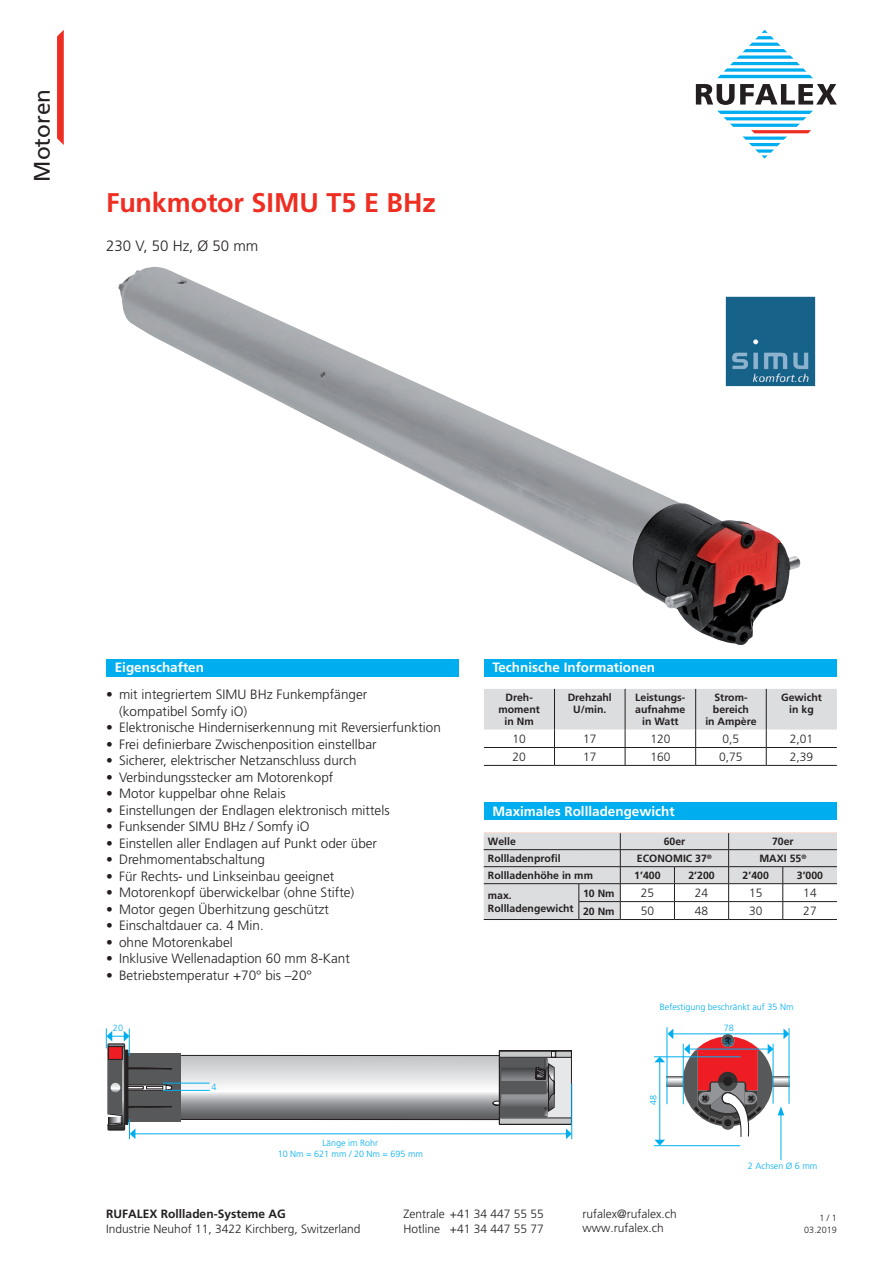
<style>
.page{position:relative;width:893px;height:1263px;background:#fff}
.page>*{position:absolute;margin:0;border:0;box-sizing:border-box;transform-origin:0 0}
.t1{font:700 27px "Frutiger";letter-spacing:-.005em;color:#ee2e22}
.t2{font:23.1px "Frutiger LT Std";letter-spacing:.01em;color:#231f20}
.t3{font:22.5px "Frutiger";color:#231f20}
.t4{font:300 15px "Frutiger";color:#231f20}
.t5{font:300 13.5px/16.5px "Frutiger";color:#231f20}
.t6{font:700 13.5px "Frutiger";color:#fff}
.t7{font:300 12px "Frutiger";color:#231f20}
.t8{font:300 12px/14.2px "Frutiger LT Std";color:#231f20}
.t9{font:700 12px "Frutiger";color:#231f20}
.t10{font:700 10.5px/12px "Frutiger";color:#231f20;text-align:center}
.t11{font:300 9px/10.8px "Frutiger";color:#00aeef;text-align:center}
.t12{font:300 9px/12px "Frutiger";color:#231f20;text-align:right}
</style>
<div class="page">
<svg style="left:666px;top:1076px;width:17px;height:11px"></svg>
<svg style="left:181px;top:1056px;width:311px;height:63px"></svg>
<div style="left:127px;top:1053px;width:54px;height:69px;background:#57585a"></div>
<hr style="left:181px;top:1055px;width:319px;height:1px;background:#231f20">
<hr style="left:181px;top:1119px;width:319px;height:1px;background:#231f20">
<hr style="left:135px;top:1133px;width:432px;height:1px;background:#00aeef">
<svg style="left:492px;top:1050px;width:80px;height:89px"></svg>
<hr style="left:659px;top:1061px;width:1px;height:79px;background:#00aeef">
<svg style="left:654px;top:1140px;width:11px;height:5px"></svg>
<svg style="left:654px;top:1057px;width:11px;height:5px"></svg>
<hr style="left:781px;top:1113px;width:1px;height:47px;background:#00aeef">
<hr style="left:672px;top:1033px;width:112px;height:1px;background:#00aeef">
<svg style="left:668px;top:1029px;width:5px;height:10px"></svg>
<svg style="left:683px;top:1028px;width:106px;height:109px"></svg>
<hr style="left:163px;top:1083px;width:47px;height:1px;background:#00aeef">
<hr style="left:163px;top:1090px;width:47px;height:1px;background:#00aeef">
<svg style="left:106px;top:1028px;width:67px;height:111px"></svg>
<hr style="left:571px;top:1083px;width:1px;height:56px;background:#00aeef">
<hr style="left:683px;top:1044px;width:1px;height:60px;background:#00aeef">
<hr style="left:667px;top:1027px;width:1px;height:77px;background:#00aeef">
<hr style="left:773px;top:1044px;width:1px;height:60px;background:#00aeef">
<hr style="left:789px;top:1028px;width:1px;height:76px;background:#00aeef">
<hr style="left:654px;top:1056px;width:87px;height:1px;background:#00aeef">
<hr style="left:654px;top:1145px;width:86px;height:1px;background:#00aeef">
<img style="left:118px;top:267px;width:682px;height:378px">
<img style="left:727px;top:298px;width:87px;height:87px">
<div style="left:724px;top:295px;width:93px;height:93px;border:2px solid #fff"></div>
<svg style="left:484px;top:689px;width:353px;height:76px"></svg>
<hr style="left:484px;top:765px;width:70px;height:1px;background:#231f20">
<hr style="left:554px;top:765px;width:71px;height:1px;background:#231f20">
<hr style="left:625px;top:765px;width:71px;height:1px;background:#231f20">
<hr style="left:696px;top:765px;width:70px;height:1px;background:#231f20">
<hr style="left:766px;top:765px;width:71px;height:1px;background:#231f20">
<div style="left:106px;top:659px;width:353px;height:17px;background:#00aeef"></div>
<div style="left:484px;top:659px;width:353px;height:17px;background:#00aeef"></div>
<div style="left:484px;top:803px;width:353px;height:17px;background:#00aeef"></div>
<svg style="left:484px;top:833px;width:353px;height:86px"></svg>
<hr style="left:484px;top:919px;width:95px;height:1px;background:#231f20">
<hr style="left:579px;top:919px;width:41px;height:1px;background:#231f20">
<hr style="left:620px;top:919px;width:54px;height:1px;background:#231f20">
<hr style="left:674px;top:919px;width:55px;height:1px;background:#231f20">
<hr style="left:729px;top:919px;width:54px;height:1px;background:#231f20">
<hr style="left:783px;top:919px;width:54px;height:1px;background:#231f20">
<hr style="left:484px;top:832px;width:95px;height:1px;background:#fddecf">
<hr style="left:579px;top:832px;width:41px;height:1px;background:#fddecf">
<hr style="left:620px;top:832px;width:54px;height:1px;background:#fddecf">
<hr style="left:674px;top:832px;width:55px;height:1px;background:#fddecf">
<hr style="left:729px;top:832px;width:54px;height:1px;background:#fddecf">
<hr style="left:783px;top:832px;width:54px;height:1px;background:#fddecf">
<svg style="left:717px;top:30px;width:96px;height:48px"></svg>
<svg style="left:717px;top:111px;width:96px;height:48px"></svg>
<svg style="left:696px;top:84px;width:141px;height:21px"></svg>
<svg style="left:57px;top:30px;width:7px;height:115px"></svg>
<h3 class="t3" style="left:29px;top:182px;width:94px;rotate:-90deg">Motoren</h3>
<h2 class="t2" style="left:47px;top:100px;width:158px;rotate:90deg">ECONOMIC 37</h2>
<h1 class="t1" style="left:106px;top:187px;width:331px">Funkmotor SIMU T5 E BHz</h1>
<p class="t4" style="left:106px;top:237px;width:154px">230 V, 50 Hz, Ø 50 mm</p>
<p class="t6" style="left:115px;top:660px;width:91px">Eigenschaften</p>
<p class="t6" style="left:492px;top:660px;width:164px">Technische Informationen</p>
<p class="t5" style="left:119px;top:686px;width:250px;text-indent:-13px">• mit integriertem SIMU BHz Funkempfänger (kompatibel Somfy iO)</p>
<p class="t5" style="left:106px;top:719px;width:336px">• Elektronische Hinderniserkennung mit Reversierfunktion</p>
<p class="t5" style="left:106px;top:736px;width:272px">• Frei definierbare Zwischenposition einstellbar</p>
<p class="t5" style="left:106px;top:752px;width:252px">• Sicherer, elektrischer Netzanschluss durch</p>
<p class="t5" style="left:106px;top:769px;width:229px">• Verbindungsstecker am Motorenkopf</p>
<p class="t5" style="left:106px;top:785px;width:181px">• Motor kuppelbar ohne Relais</p>
<p class="t5" style="left:106px;top:802px;width:285px">• Einstellungen der Endlagen elektronisch mittels</p>
<p class="t5" style="left:106px;top:818px;width:205px">• Funksender SIMU BHz / Somfy iO</p>
<p class="t5" style="left:106px;top:835px;width:272px">• Einstellen aller Endlagen auf Punkt oder über</p>
<p class="t5" style="left:106px;top:851px;width:160px">• Drehmomentabschaltung</p>
<p class="t5" style="left:106px;top:868px;width:230px">• Für Rechts- und Linkseinbau geeignet</p>
<p class="t5" style="left:106px;top:884px;width:250px">• Motorenkopf überwickelbar (ohne Stifte)</p>
<p class="t5" style="left:106px;top:901px;width:224px">• Motor gegen Überhitzung geschützt</p>
<p class="t5" style="left:106px;top:917px;width:159px">• Einschaltdauer ca. 4 Min.</p>
<p class="t5" style="left:106px;top:934px;width:128px">• ohne Motorenkabel</p>
<p class="t5" style="left:106px;top:950px;width:245px">• Inklusive Wellenadaption 60 mm 8-Kant</p>
<p class="t5" style="left:106px;top:967px;width:207px">• Betriebstemperatur +70° bis –20°</p>
<p class="t11" style="left:113px;top:1022px;width:12px">20</p>
<p class="t11" style="left:212px;top:1081px;width:7px">4</p>
<p class="t11" style="left:278px;top:1138px;width:147px">Länge im Rohr<br>10 Nm = 621 mm / 20 Nm = 695 mm</p>
<p class="t10" style="left:498px;top:691px;width:43px">Dreh&shy;moment in Nm</p>
<p class="t10" style="left:568px;top:691px;width:46px">Drehzahl<br>U/min.</p>
<p class="t10" style="left:635px;top:691px;width:52px">Leistungs&shy;aufnahme in Watt</p>
<p class="t10" style="left:705px;top:691px;width:53px">Strom&shy;bereich<br>in Ampère</p>
<p class="t10" style="left:781px;top:691px;width:42px">Gewicht in kg</p>
<p class="t7" style="left:512px;top:732px;width:15px">10</p>
<p class="t7" style="left:583px;top:732px;width:15px">17</p>
<p class="t7" style="left:650px;top:732px;width:22px">120</p>
<p class="t7" style="left:723px;top:732px;width:18px">0,5</p>
<p class="t7" style="left:790px;top:732px;width:25px">2,01</p>
<p class="t7" style="left:512px;top:750px;width:15px">20</p>
<p class="t7" style="left:583px;top:750px;width:15px">17</p>
<p class="t7" style="left:650px;top:750px;width:22px">160</p>
<p class="t7" style="left:719px;top:750px;width:25px">0,75</p>
<p class="t7" style="left:790px;top:750px;width:25px">2,39</p>
<p class="t6" style="left:492px;top:803px;width:184px">Maximales Rollladengewicht</p>
<p class="t10" style="left:488px;top:835px;width:30px">Welle</p>
<p class="t10" style="left:664px;top:835px;width:23px">60er</p>
<p class="t10" style="left:772px;top:835px;width:23px">70er</p>
<p class="t10" style="left:488px;top:852px;width:74px">Rollladenprofil</p>
<p class="t10" style="left:637px;top:852px;width:77px">ECONOMIC 37<sup>®</sup></p>
<p class="t10" style="left:759px;top:852px;width:49px">MAXI 55<sup>®</sup></p>
<p class="t10" style="left:488px;top:869px;width:107px">Rollladenhöhe in mm</p>
<p class="t10" style="left:634px;top:869px;width:28px">1’400</p>
<p class="t10" style="left:688px;top:869px;width:28px">2’200</p>
<p class="t10" style="left:743px;top:869px;width:28px">2’400</p>
<p class="t10" style="left:797px;top:869px;width:28px">3’000</p>
<p class="t10" style="left:488px;top:889px;width:87px;line-height:12.6px;text-align:left">max.<br>Rollladengewicht</p>
<p class="t10" style="left:583px;top:887px;width:33px">10 Nm</p>
<p class="t7" style="left:641px;top:886px;width:15px">25</p>
<p class="t7" style="left:695px;top:886px;width:15px">24</p>
<p class="t7" style="left:749px;top:886px;width:15px">15</p>
<p class="t7" style="left:803px;top:886px;width:15px">14</p>
<p class="t10" style="left:583px;top:905px;width:33px">20 Nm</p>
<p class="t7" style="left:641px;top:904px;width:15px">50</p>
<p class="t7" style="left:695px;top:904px;width:15px">48</p>
<p class="t7" style="left:749px;top:904px;width:15px">30</p>
<p class="t7" style="left:803px;top:904px;width:15px">27</p>
<p class="t11" style="left:660px;top:1001px;width:135px">Befestigung beschränkt auf 35 Nm</p>
<p class="t11" style="left:724px;top:1022px;width:12px">78</p>
<p class="t11" style="left:648px;top:1105px;width:12px;rotate:-90deg">48</p>
<p class="t11" style="left:724px;top:1037px;width:12px">55</p>
<p class="t11" style="left:748px;top:1160px;width:71px">2 Achsen Ø 6 mm</p>
<p class="t9" style="left:106px;top:1207px;width:181px">RUFALEX Rollladen-Systeme AG</p>
<p class="t7" style="left:403px;top:1207px;width:142px">Zentrale +41 34 447 55 55</p>
<p class="t7" style="left:106px;top:1222px;width:256px">Industrie Neuhof 11, 3422 Kirchberg, Switzerland</p>
<p class="t7" style="left:403px;top:1222px;width:142px">Hotline +41 34 447 55 77</p>
<p class="t8" style="left:583px;top:1207px;width:96px">rufalex@rufalex.ch www.rufalex.ch</p>
<p class="t12" style="left:804px;top:1212px;width:34px">1 / 1<br>03.2019</p>
</div>
